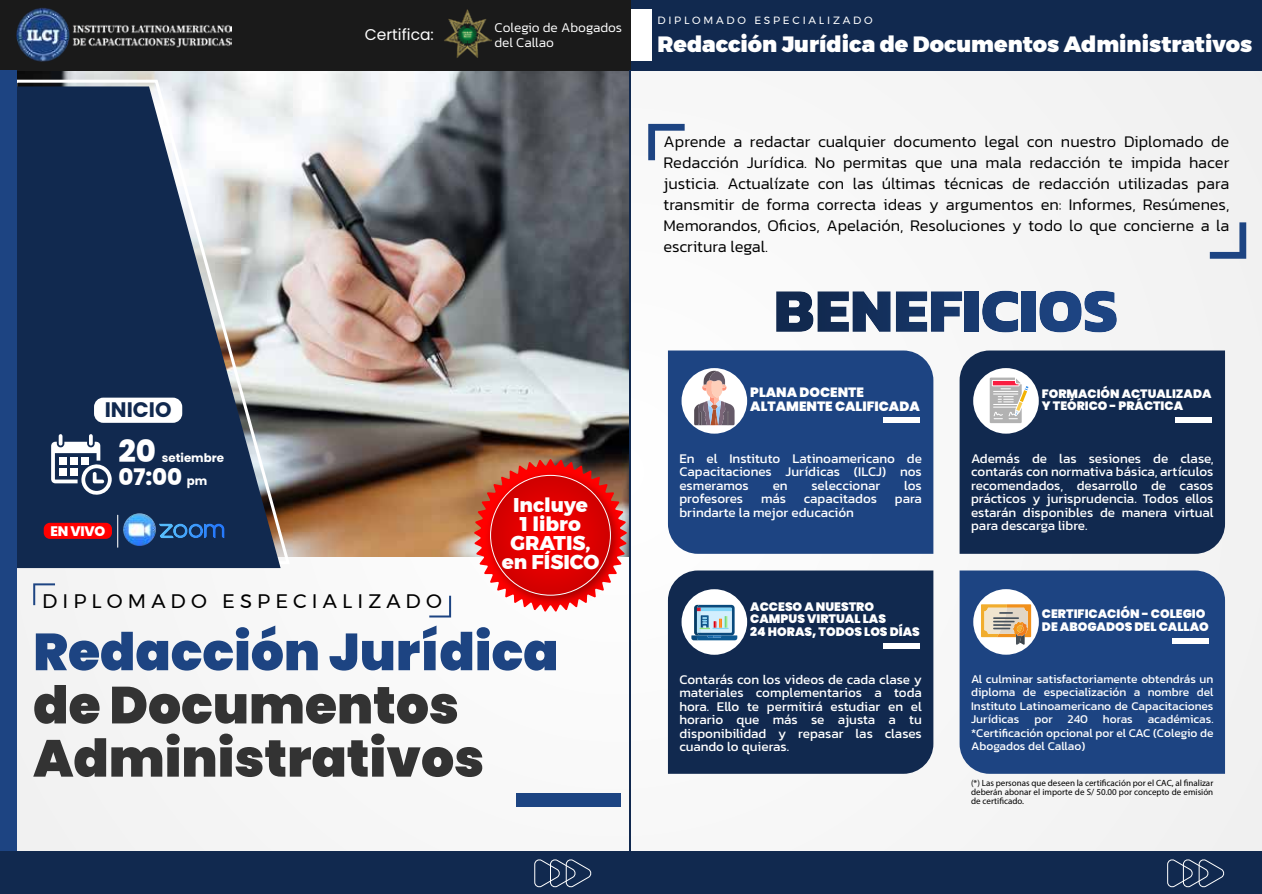
<style>
.page{position:relative;width:1262px;height:894px;background:#f6f6f6}
.page>*{position:absolute;margin:0;border:0;box-sizing:border-box;transform-origin:0 0}
.t1{font:900 51.9px/53.2px "Poppins";color:#333}
.t2{font:900 51.9px "Poppins";color:#1d4482}
.t3{font:800 30.6px "Poppins";color:#fff}
.t4{font:800 22.8px "Poppins";color:#fff}
.t5{font:900 22.05px "Montserrat";color:#fff}
.t6{font:700 21px "Poppins";color:#11294f}
.t7{font:800 19.8px/19px "Montserrat";color:#fff;text-align:center}
.t8{font:19.5px "Montserrat";color:#000}
.t9{font:300 16.5px/21px "Kanit";color:#000;text-align:justify}
.t10{font:15.45px "Poppins";color:#fff}
.t11{font:800 13.8px "Poppins";letter-spacing:-.02em;color:#fff}
.t12{font:300 13.65px/14.9px "Kanit";color:#fff}
.t13{font:13.5px/13.5px "Kanit";color:#fff;text-align:justify}
.t14{font:900 13.5px/13.8px "Poppins";color:#fff}
.t15{font:900 12.3px/12.6px "Poppins";color:#fff}
.t16{font:900 12.15px/12.5px "Poppins";color:#fff}
.t17{font:12px/13.5px "Kanit";color:#fff;text-align:justify}
.t18{font:700 11.85px "Poppins";color:#fff}
.t19{font:10.5px "Montserrat";color:#fff}
.t20{font:9px/9px "Myriad Pro";color:#000;text-align:justify}
.s1{font-weight:700;font-size:11.85px}
</style>
<div class="page">
<div style="left:631px;top:0;width:631px;height:70px;background:#11294f"></div>
<img style="left:17px;top:70px;width:612px;height:487px">
<svg style="left:17px;top:78px;width:275px;height:479px"></svg>
<svg style="left:17px;top:86px;width:263px;height:482px;background:#465773"></svg>
<div style="left:668px;top:351px;width:265px;height:203px;background:#1d4482"></div>
<div style="left:959px;top:351px;width:266px;height:203px;background:#11294f"></div>
<div style="left:959px;top:571px;width:266px;height:203px;background:#1d4482"></div>
<div style="left:668px;top:571px;width:265px;height:203px;background:#11294f"></div>
<div style="left:0;top:0;width:631px;height:70px;background:#1a1a1a"></div>
<img style="left:17px;top:8px;width:214px;height:54px">
<div style="left:44px;top:523px;width:68px;height:16px;background:#f00;border-radius:6px"></div>
<img style="left:123px;top:513px;width:33px;height:33px;border-radius:16px">
<svg style="left:159px;top:524px;width:65px;height:15px"></svg>
<hr style="left:117px;top:515px;width:1px;height:33px;background:#fff">
<hr style="left:629px;top:70px;width:2px;height:824px;background:#11294f">
<div style="left:0;top:70px;width:17px;height:824px;background:#1d4482"></div>
<svg style="left:51px;top:434px;width:61px;height:61px"></svg>
<div style="left:94px;top:398px;width:88px;height:25px;background:#fff;border-radius:9px"></div>
<svg style="left:429px;top:596px;width:22px;height:22px"></svg>
<svg style="left:33px;top:583px;width:22px;height:22px"></svg>
<div style="left:516px;top:793px;width:105px;height:14px;background:#1d4482"></div>
<img style="left:444px;top:9px;width:48px;height:49px">
<div style="left:631px;top:10px;width:20px;height:51px;background:#fff"></div>
<div style="left:681px;top:368px;width:66px;height:66px;background:#fff;border-radius:50%"></div>
<svg style="left:694px;top:370px;width:40px;height:55px"></svg>
<div style="left:883px;top:417px;width:36px;height:5px;background:#fff"></div>
<div style="left:973px;top:589px;width:65px;height:66px;background:#fff;border-radius:50%"></div>
<div style="left:1172px;top:638px;width:36px;height:5px;background:#fff"></div>
<svg style="left:981px;top:604px;width:50px;height:41px;background:#dcbe93"></svg>
<div style="left:681px;top:589px;width:66px;height:66px;background:#fff;border-radius:50%"></div>
<div style="left:883px;top:643px;width:36px;height:6px;background:#fff"></div>
<svg style="left:691px;top:605px;width:46px;height:35px;background:#84acc3"></svg>
<div style="left:973px;top:368px;width:65px;height:66px;background:#fff;border-radius:50%"></div>
<div style="left:1175px;top:417px;width:36px;height:5px;background:#fff"></div>
<svg style="left:989px;top:378px;width:39px;height:45px"></svg>
<svg style="left:1209px;top:222px;width:37px;height:37px"></svg>
<svg style="left:648px;top:124px;width:36px;height:36px"></svg>
<div style="left:0;top:851px;width:1262px;height:43px;background:#11294f"></div>
<svg style="left:1167px;top:859px;width:58px;height:29px"></svg>
<svg style="left:534px;top:859px;width:58px;height:29px"></svg>
<svg style="left:776px;top:291px;width:186px;height:41px"></svg>
<div style="left:964px;top:291px;width:14px;height:41px;background:#18396e"></div>
<svg style="left:982px;top:291px;width:36px;height:41px"></svg>
<div style="left:1022px;top:291px;width:13px;height:41px;background:#1b3f79"></div>
<svg style="left:1039px;top:291px;width:77px;height:41px"></svg>
<svg style="left:474px;top:459px;width:153px;height:105px;background:#9c6349"></svg>
<img style="left:480px;top:465px;width:147px;height:147px">
<svg style="left:490px;top:475px;width:120px;height:120px;background:#df0505"></svg>
<p class="t10" style="left:365px;top:26px;width:71px">Certifica:</p>
<p class="t12" style="left:494px;top:21px;width:129px">Colegio de Abogados del Callao</p>
<p class="t19" style="left:657px;top:14px;width:217px">D I P L O M A D O E S P E C I A L I Z A D O</p>
<h3 class="t5" style="left:657px;top:31px;width:596px">Redacción Jurídica de Documentos Administrativos</h3>
<p class="t9" style="left:663px;top:133px;width:567px">Aprende a redactar cualquier documento legal con nuestro Diplomado de Redacción Jurídica. No permitas que una mala redacción te impida hacer justicia. Actualízate con las últimas técnicas de redacción utilizadas para transmitir de forma correcta ideas y argumentos en: Informes, Resúmenes, Memorandos, Oficios, Apelación, Resoluciones y todo lo que concierne a la escritura legal.</p>
<h3 class="t6" style="left:105px;top:401px;width:68px">INICIO</h3>
<h2 class="t3" style="left:118px;top:434px;width:39px">20</h2>
<p class="t18" style="left:162px;top:453px;width:64px">setiembre</p>
<h3 class="t4" style="left:118px;top:463px;width:90px">07:00 <span class="s1">pm</span></h3>
<p class="t11" style="left:51px;top:523px;width:56px">EN VIVO</p>
<h3 class="t8" style="left:42px;top:590px;width:401px">D I P L O M A D O E S P E C I A L I Z A D O</h3>
<h3 class="t7" style="left:502px;top:495px;width:99px">Incluye<br>1 libro<br>GRATIS, en FÍSICO</h3>
<h1 class="t2" style="left:33px;top:618px;width:527px">Redacción Jurídica</h1>
<h1 class="t1" style="left:33px;top:675px;width:452px">de Documentos<br>Administrativos</h1>
<p class="t14" style="left:750px;top:385px;width:171px">PLANA DOCENTE<br>ALTAMENTE CALIFICADA</p>
<p class="t13" style="left:679px;top:453px;width:244px">En el Instituto Latinoamericano de Capacitaciones Jurídicas (ILCJ) nos esmeramos</p>
<p class="t13" style="left:772px;top:480px;width:17px">en</p>
<p class="t13" style="left:811px;top:480px;width:70px">seleccionar</p>
<p class="t13" style="left:904px;top:480px;width:19px">los</p>
<p class="t13" style="left:679px;top:493px;width:65px">profesores</p>
<p class="t13" style="left:761px;top:493px;width:27px">más</p>
<p class="t13" style="left:803px;top:493px;width:75px">capacitados</p>
<p class="t13" style="left:894px;top:493px;width:29px">para</p>
<p class="t13" style="left:679px;top:507px;width:176px">brindarte la mejor educación</p>
<p class="t15" style="left:750px;top:599px;width:171px">ACCESO A NUESTRO<br>CAMPUS VIRTUAL LAS<br>24 HORAS, TODOS LOS DÍAS</p>
<p class="t13" style="left:679px;top:674px;width:244px">Contarás con los videos de cada clase y materiales complementarios a toda hora. Ello te permitirá estudiar en el horario que más se ajusta a tu disponibilidad y repasar las clases cuando lo quieras.</p>
<p class="t16" style="left:1042px;top:386px;width:171px">FORMACIÓN ACTUALIZADA<br>Y TEÓRICO - PRÁCTICA</p>
<p class="t13" style="left:971px;top:453px;width:244px">Además de las sesiones de clase, contarás con normativa básica, artículos recomendados, desarrollo de casos prácticos y jurisprudencia. Todos ellos estarán disponibles de manera virtual para descarga libre.</p>
<p class="t15" style="left:1042px;top:607px;width:168px">CERTIFICACIÓN - COLEGIO<br>DE ABOGADOS DEL CALLAO</p>
<p class="t17" style="left:971px;top:673px;width:244px">Al culminar satisfactoriamente obtendrás un diploma de especialización a nombre del Instituto Latinoamericano de Capacitaciones Jurídicas por 240 horas académicas. *Certificación opcional por el CAC (Colegio de Abogados del Callao)</p>
<p class="t20" style="left:971px;top:779px;width:244px">(*) Las personas que deseen la certificación por el CAC, al finalizar deberán abonar el importe de S/ 50.00 por concepto de emisión de certificado.</p>
</div>
